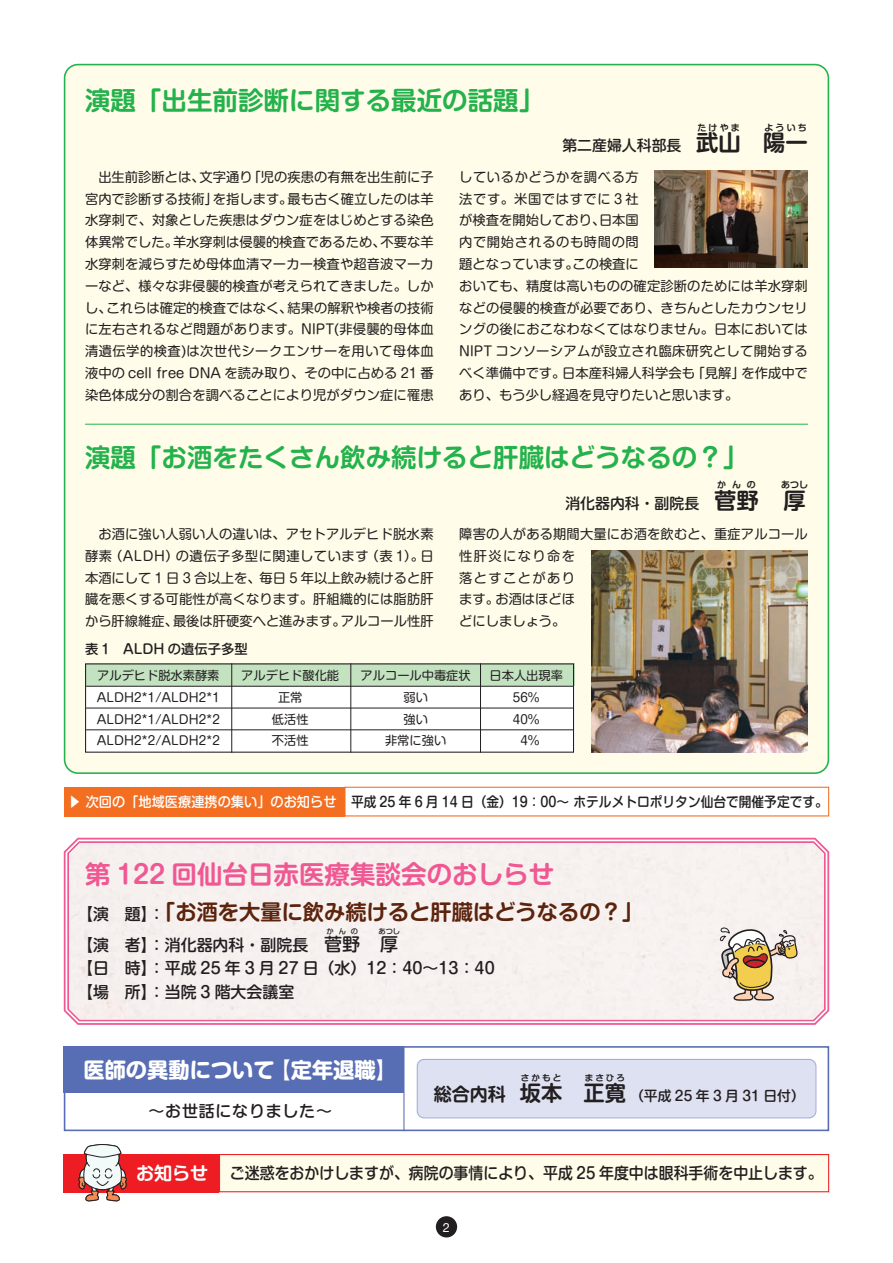
<style>
.page{position:relative;width:893px;height:1263px;background:#fff}
.page>*{position:absolute;margin:0;border:0;box-sizing:border-box;transform-origin:0 0}
.t1{font:700 25.5px "Shin M Go Pro De";color:#23b24b}
.t2{font:700 25.5px "Shin M Go Pro De";color:#f05893}
.t3{font:700 22.35px "Shin M Go Pro De";color:#231f20}
.t4{font:700 21.3px "Shin M Go Pro De";color:#5c230d}
.t5{font:700 21.3px "Shin M Go Pro";color:#fff}
.t6{font:700 21.3px "Shin M Go Pro De";color:#231f20}
.t7{font:700 18px "Shin M Go Pro De";color:#231f20}
.t8{font:500 18px "Shin M Go Pro";color:#231f20}
.t9{font:500 15.9px/23.9px "Shin M Go Pro";color:#231f20}
.t10{font:500 15.9px "Shin M Go Pro";color:#231f20;scale:.93 1}
.t11{font:500 15.9px "Shin M Go Pro";letter-spacing:.05em;color:#231f20}
.t12{font:500 14.85px "Shin M Go Pro";color:#231f20}
.t13{font:500 13.8px "Shin M Go Pro";color:#231f20;scale:.92 1}
.t14{font:500 13.8px "Shin M Go Pro";color:#231f20}
.t15{font:13.35px/21.8px "Shin M Go Pro";letter-spacing:.01em;color:#231f20;text-align:justify}
.t16{font:500 13.35px "Shin M Go Pro";color:#231f20}
.t17{font:12.75px "Helvetica Neue";color:#fff}
.t18{font:12.15px "Shin M Go Pro";color:#231f20}
.t19{font:700 9px "Shin M Go Pro De";letter-spacing:.25em;color:#231f20}
.t20{font:700 8.55px "Shin M Go Pro De";letter-spacing:.25em;color:#231f20}
.t21{font:500 7.2px "Shin M Go Pro";letter-spacing:.335em;color:#231f20}
.s1{font-family:"Shin M Go Pro De";font-weight:700;font-size:22.35px}
.s2{color:#fff}
.s3{font-family:"Shin M Go Pro";font-weight:500;font-size:15.9px;color:#231f20}
.s4{font-size:18px}
.s5{font-size:21.3px}
.s6{font-family:"Shin M Go Pro De";font-weight:700;font-size:18px;color:#fff}
</style>
<div class="page">
<svg style="left:63px;top:837px;width:767px;height:188px;background:#f595ba"></svg>
<svg style="left:66px;top:840px;width:760px;height:183px"></svg>
<div style="left:69px;top:843px;width:755px;height:176px;background:#f6f0ef"></div>
<div style="left:436px;top:1216px;width:21px;height:21px;background:#231f20;border-radius:50%"></div>
<div style="left:64px;top:1154px;width:155px;height:38px;background:#ee1d23"></div>
<div style="left:220px;top:1155px;width:608px;height:36px;background:#fffde9"></div>
<div style="left:219px;top:1154px;width:610px;height:38px;border:1px solid #ee1d23"></div>
<svg style="left:78px;top:1144px;width:49px;height:57px"></svg>
<div style="left:64px;top:64px;width:765px;height:710px;background:#fffde9"></div>
<hr style="left:85px;top:424px;width:723px;height:1px;background:#23b24b">
<img style="left:591px;top:551px;width:217px;height:202px">
<img style="left:655px;top:170px;width:153px;height:98px">
<div style="left:64px;top:787px;width:280px;height:29px;background:#f36e21"></div>
<div style="left:344px;top:787px;width:485px;height:29px;border:1px solid #f36e21"></div>
<div style="left:85px;top:663px;width:489px;height:90px;background:#fff"></div>
<div style="left:85px;top:663px;width:489px;height:23px;background:#c3e2c0"></div>
<hr style="left:86px;top:686px;width:487px;height:1px;background:#231f20">
<hr style="left:86px;top:708px;width:487px;height:1px;background:#231f20">
<hr style="left:86px;top:729px;width:487px;height:1px;background:#231f20">
<hr style="left:231px;top:663px;width:1px;height:90px;background:#231f20">
<hr style="left:351px;top:663px;width:1px;height:90px;background:#231f20">
<hr style="left:480px;top:663px;width:1px;height:90px;background:#231f20">
<svg style="left:720px;top:927px;width:78px;height:74px"></svg>
<div style="left:64px;top:1046px;width:765px;height:85px;border:2px solid #576db4"></div>
<div style="left:64px;top:1046px;width:340px;height:47px;background:#576db4"></div>
<div style="left:417px;top:1059px;width:399px;height:59px;background:#dee1f1"></div>
<hr style="left:403px;top:1046px;width:1px;height:85px;background:#576db4">
<h1 class="t1" style="left:85px;top:79px;width:461px">演題「出生前診断に関する最近の話題」</h1>
<p class="t19" style="left:697px;top:120px;width:44px">たけやま</p>
<p class="t12" style="left:562px;top:134px;width:180px">第二産婦人科部長　<span class="s1">武山</span></p>
<p class="t19" style="left:764px;top:120px;width:44px">よういち</p>
<h2 class="t3" style="left:763px;top:125px;width:46px">陽一</h2>
<p class="t15" style="left:85px;top:164px;width:350px;text-indent:13px">出生前診断とは、文字通り「児の疾患の有無を出生前に子宮内で診断する技術」を指します。最も古く確立したのは羊水穿刺で、対象とした疾患はダウン症をはじめとする染色体異常でした。羊水穿刺は侵襲的検査であるため、不要な羊水穿刺を減らすため母体血清マーカー検査や超音波マーカーなど、様々な非侵襲的検査が考えられてきました。しかし、これらは確定的検査ではなく、結果の解釈や検者の技術に左右されるなど問題があります。NIPT(非侵襲的母体血清遺伝学的検査)は次世代シークエンサーを用いて母体血液中の cell free DNA を読み取り、その中に占める 21 番染色体成分の割合を調べることにより児がダウン症に罹患</p>
<p class="t15" style="left:459px;top:164px;width:350px;text-align:left">しているかどうかを調べる方<br>法です。米国ではすでに 3 社<br>が検査を開始しており、日本国<br>内で開始されるのも時間の問<br>題となっています。この検査に<br>おいても、精度は高いものの確定診断のためには羊水穿刺などの侵襲的検査が必要であり、きちんとしたカウンセリングの後におこなわなくてはなりません。日本においては<br>NIPT コンソーシアムが設立され臨床研究として開始するべく準備中です。日本産科婦人科学会も「見解」を作成中であり、もう少し経過を見守りたいと思います。</p>
<h1 class="t1" style="left:85px;top:436px;width:665px">演題「お酒をたくさん飲み続けると肝臓はどうなるの？」</h1>
<p class="t12" style="left:565px;top:491px;width:195px">消化器内科・副院長　<span class="s1">菅野</span></p>
<p class="t19" style="left:717px;top:477px;width:40px">かんの</p>
<p class="t19" style="left:781px;top:477px;width:28px">あつし</p>
<h2 class="t3" style="left:783px;top:482px;width:24px">厚</h2>
<p class="t15" style="left:85px;top:521px;width:350px;text-indent:13px">お酒に強い人弱い人の違いは、アセトアルデヒド脱水素酵素（ALDH）の遺伝子多型に関連しています（表 1）。日本酒にして 1 日 3 合以上を、毎日 5 年以上飲み続けると肝臓を悪くする可能性が高くなります。肝組織的には脂肪肝から肝線維症、最後は肝硬変へと進みます。アルコール性肝</p>
<p class="t15" style="left:459px;top:521px;width:350px;text-align:left">障害の人がある期間大量にお酒を飲むと、重症アルコール性肝炎になり命を<br>落とすことがあり<br>ます。お酒はほどほ<br>どにしましょう。</p>
<p class="t16" style="left:85px;top:638px;width:164px">表 1　ALDH の遺伝子多型</p>
<p class="t18" style="left:97px;top:666px;width:124px">アルデヒド脱水素酵素</p>
<p class="t18" style="left:241px;top:666px;width:99px">アルデヒド酸化能</p>
<p class="t18" style="left:361px;top:666px;width:112px">アルコール中毒症状</p>
<p class="t18" style="left:490px;top:666px;width:75px">日本人出現率</p>
<p class="t18" style="left:97px;top:687px;width:125px">ALDH2*1/ALDH2*1</p>
<p class="t18" style="left:278px;top:687px;width:26px">正常</p>
<p class="t18" style="left:403px;top:687px;width:26px">弱い</p>
<p class="t18" style="left:513px;top:687px;width:28px">56%</p>
<p class="t18" style="left:97px;top:709px;width:125px">ALDH2*1/ALDH2*2</p>
<p class="t18" style="left:272px;top:709px;width:38px">低活性</p>
<p class="t18" style="left:403px;top:709px;width:26px">強い</p>
<p class="t18" style="left:513px;top:709px;width:28px">40%</p>
<p class="t18" style="left:97px;top:731px;width:125px">ALDH2*2/ALDH2*2</p>
<p class="t18" style="left:272px;top:731px;width:38px">不活性</p>
<p class="t18" style="left:385px;top:731px;width:63px">非常に強い</p>
<p class="t18" style="left:513px;top:731px;width:28px"><span class="s2">0</span>4%</p>
<p class="t13" style="left:68px;top:790px;width:827px"><span class="s2">▶ 次回の「地域医療連携の集い」のお知らせ</span> 平成 25 年 6 月 14 日（金）19：00～ ホテルメトロポリタン仙台で開催予定です。</p>
<h1 class="t2" style="left:85px;top:853px;width:471px">第 122 回仙台日赤医療集談会のおしらせ</h1>
<h3 class="t4" style="left:77px;top:895px;width:568px"><span class="s3">【演　題】：</span>「お酒を大量に飲み続けると肝臓はどうなるの？」</h3>
<p class="t9" style="left:77px;top:931px;width:285px">【演　者】：消化器内科・副院長　<span class="s4">菅野</span></p>
<p class="t21" style="left:378px;top:925px;width:23px">あつし</p>
<p class="t9" style="left:77px;top:954px;width:419px">【日　時】：平成 25 年 3 月 27 日（水）12：40～13：40【場　所】：当院 3 階大会議室</p>
<p class="t21" style="left:327px;top:925px;width:33px">かんの</p>
<h3 class="t8" style="left:380px;top:929px;width:20px">厚</h3>
<h3 class="t5" style="left:83px;top:1052px;width:315px">医師の異動について【定年退職】</h3>
<p class="t11" style="left:149px;top:1098px;width:185px">～お世話になりました～</p>
<p class="t20" style="left:521px;top:1071px;width:42px">さかもと</p>
<h3 class="t7" style="left:434px;top:1079px;width:130px">総合内科 <span class="s5">坂本</span></h3>
<p class="t20" style="left:585px;top:1071px;width:42px">まさひろ</p>
<h3 class="t6" style="left:584px;top:1075px;width:44px">正寛</h3>
<p class="t14" style="left:630px;top:1084px;width:176px">（平成 25 年 3 月 31 日付）</p>
<p class="t10" style="left:136px;top:1160px;width:740px"><span class="s6">お知らせ</span> ご迷惑をおかけしますが、病院の事情により、平成 25 年度中は眼科手術を中止します。</p>
<p class="t17" style="left:443px;top:1219px;width:9px">2</p>
</div>
